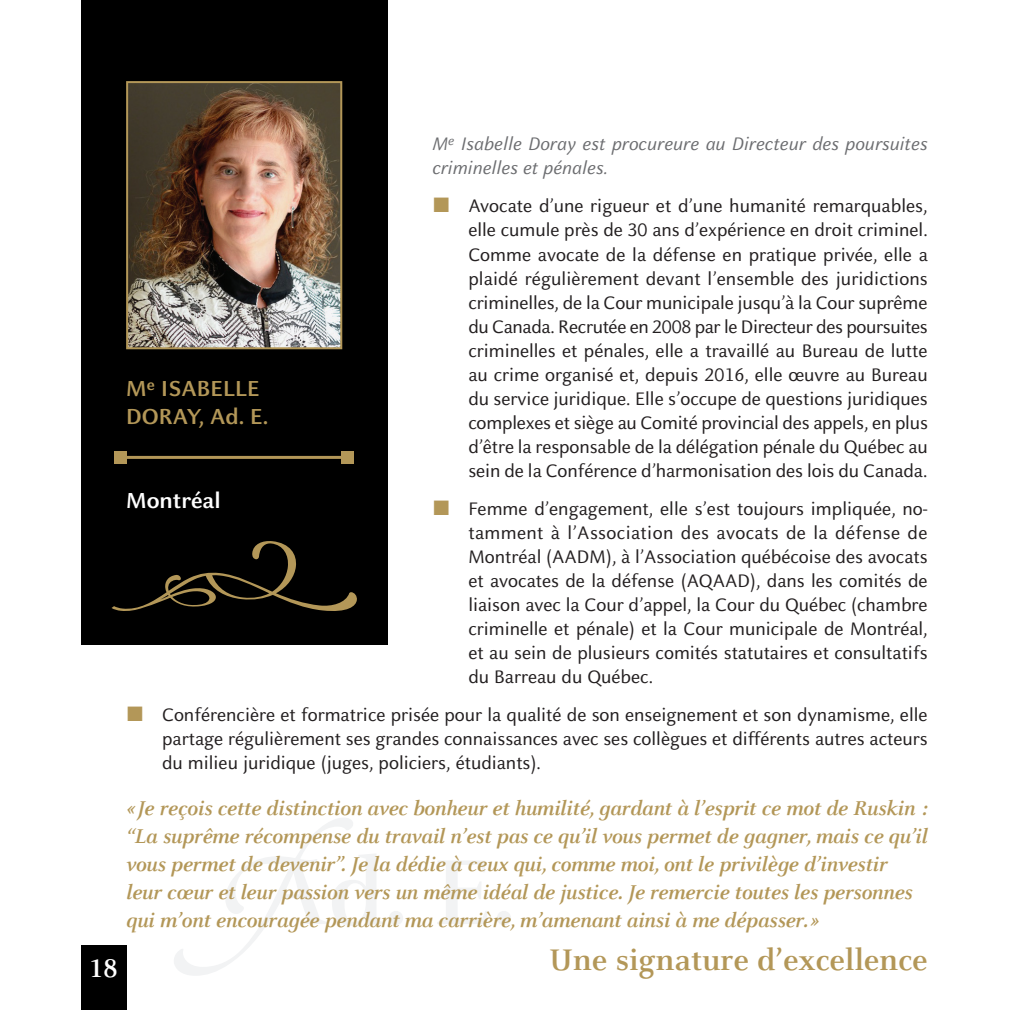
<style>
.page{position:relative;width:1010px;height:1010px;background:#fff}
.page>*{position:absolute;margin:0;border:0;box-sizing:border-box;transform-origin:0 0}
.t1{font:700 32.8px "Barreau";letter-spacing:.005em;color:#b39758}
.t2{font:700 28px "Barreau";color:#fff}
.t3{font:700 24px/28px "Barreau Sans";color:#b39758}
.t4{font:700 24px "Barreau Sans";color:#fff}
.t5{font:italic 700 22px/28px "Barreau";letter-spacing:-.01em;color:#b39758}
.t6{font:20px/24px "Barreau Sans";color:#231f20;text-align:justify}
.t7{font:italic 20px/24px "Barreau Sans";color:#6c6d70}
</style>
<div class="page">
<div style="left:81px;top:945px;width:45px;height:64px;background:#000"></div>
<div style="left:389px;top:910px;width:14px;height:15px;background:#f2f3f4;border-radius:50%"></div>
<svg style="left:437px;top:861px;width:50px;height:62px"></svg>
<div style="left:496px;top:910px;width:15px;height:15px;background:#f2f3f4;border-radius:50%"></div>
<svg style="left:174px;top:818px;width:210px;height:157px"></svg>
<div style="left:81px;top:0;width:306px;height:644px;background:#000"></div>
<hr style="left:120px;top:456px;width:228px;height:3px;background:#b39758">
<div style="left:114px;top:451px;width:12px;height:12px;background:#b39758"></div>
<div style="left:342px;top:451px;width:12px;height:12px;background:#b39758"></div>
<svg style="left:111px;top:541px;width:246px;height:70px"></svg>
<img style="left:129px;top:84px;width:210px;height:262px">
<div style="left:126px;top:81px;width:216px;height:268px;border:2px solid #b39758"></div>
<p class="t3" style="left:126px;top:374px;width:144px">M<sup>e</sup> ISABELLE<br>DORAY, Ad. E.</p>
<p class="t4" style="left:126px;top:487px;width:96px">Montréal</p>
<p class="t7" style="left:432px;top:132px;width:496px">M<sup>e</sup> Isabelle Doray est procureure au Directeur des poursuites criminelles et pénales.</p>
<p class="t6" style="left:468px;top:194px;width:461px">Avocate d’une rigueur et d’une humanité remarquables, elle cumule près de 30 ans d’expérience en droit criminel.<br>Comme avocate de la défense en pratique privée, elle a plaidé régulièrement devant l’ensemble des juridictions criminelles, de la Cour municipale jusqu’à la Cour suprême du Canada. Recrutée en 2008 par le Directeur des poursuites criminelles et pénales, elle a travaillé au Bureau de lutte au crime organisé et, depuis 2016, elle œuvre au Bureau du service juridique. Elle s’occupe de questions juridiques complexes et siège au Comité provincial des appels, en plus d’être la responsable de la délégation pénale du Québec au sein de la Conférence d’harmonisation des lois du Canada.</p>
<p class="t6" style="left:468px;top:497px;width:461px">Femme d’engagement, elle s’est toujours impliquée, no&shy;tamment à l’Association des avocats de la défense de Montréal (AADM), à l’Association québécoise des avocats et avocates de la défense (AQAAD), dans les comités de liaison avec la Cour d’appel, la Cour du Québec (chambre criminelle et pénale) et la Cour municipale de Montréal, et au sein de plusieurs comités statutaires et consultatifs du Barreau du Québec.</p>
<p class="t6" style="left:162px;top:702px;width:766px">Conférencière et formatrice prisée pour la qualité de son enseignement et son dynamisme, elle partage régulièrement ses grandes connaissances avec ses collègues et différents autres acteurs du milieu juridique (juges, policiers, étudiants).</p>
<p class="t5" style="left:126px;top:794px;width:803px">« Je reçois cette distinction avec bonheur et humilité, gardant à l’esprit ce mot de Ruskin : “La suprême récompense du travail n’est pas ce qu’il vous permet de gagner, mais ce qu’il vous permet de devenir”. Je la dédie à ceux qui, comme moi, ont le privilège d’investir leur cœur et leur passion vers un même idéal de justice. Je remercie toutes les personnes qui m’ont encouragée pendant ma carrière, m’amenant ainsi à me dépasser.»</p>
<h2 class="t2" style="left:90px;top:952px;width:29px">18</h2>
<h1 class="t1" style="left:549px;top:940px;width:380px">Une signature d’excellence</h1>
</div>
